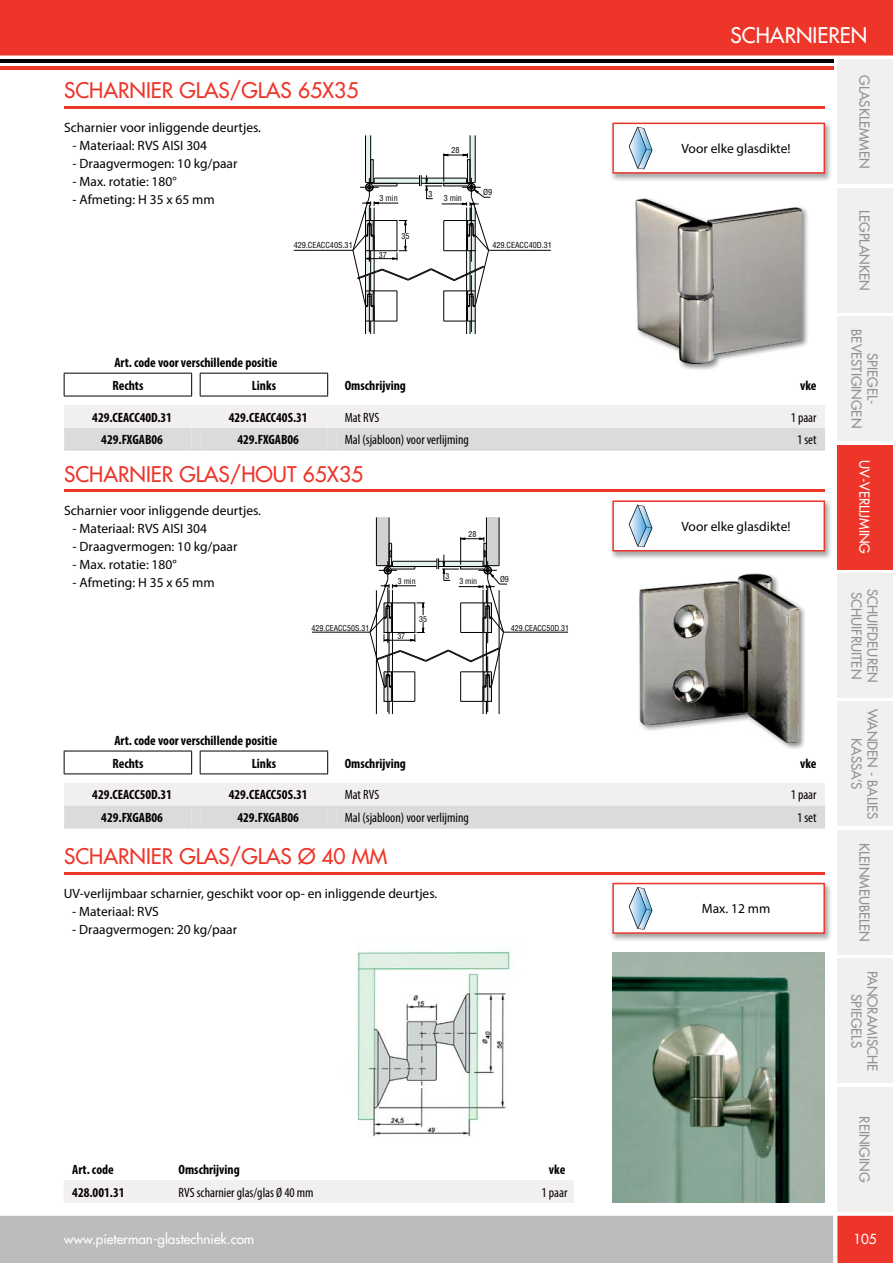
<style>
.page{position:relative;width:893px;height:1263px;background:#fff}
.page>*{position:absolute;margin:0;border:0;box-sizing:border-box;transform-origin:0 0}
.t1{font:500 21px "Futura Std";color:#ee3529}
.t2{font:500 21px "Futura Std";color:#fff}
.t3{font:13.5px "Myriad Pro";color:#040000}
.t4{font:700 condensed 13.5px/22.8px "Myriad Pro";color:#040000}
.t5{font:500 13.5px/16.2px "Futura Std";color:#909393;text-align:center}
.t6{font:condensed 13.5px "Myriad Pro";color:#040000}
.t7{font:500 13.5px "Futura Std";color:#fff}
.t8{font:condensed 8.1px "Helvetica LT Std";color:#040000}
.t9{font:condensed 7.95px "Helvetica LT Std";color:#040000}
</style>
<div class="page">
<div style="left:0;top:0;width:893px;height:56px;background:#ee3529"></div>
<div style="left:0;top:1216px;width:893px;height:47px;background:#bbbdbc"></div>
<hr style="left:0;top:66px;width:833px;height:3px;background:#ee3529">
<hr style="left:0;top:60px;width:833px;height:3px;background:#040000">
<div style="left:837px;top:60px;width:56px;height:124px;background:#f1f0ef"></div>
<div style="left:837px;top:188px;width:56px;height:124px;background:#f1f0ef"></div>
<div style="left:837px;top:317px;width:56px;height:124px;background:#f1f0ef"></div>
<div style="left:837px;top:445px;width:56px;height:124px;background:#ee3529"></div>
<div style="left:837px;top:573px;width:56px;height:125px;background:#f1f0ef"></div>
<div style="left:837px;top:702px;width:56px;height:124px;background:#f1f0ef"></div>
<div style="left:837px;top:830px;width:56px;height:124px;background:#f1f0ef"></div>
<div style="left:837px;top:959px;width:56px;height:124px;background:#f1f0ef"></div>
<div style="left:837px;top:1087px;width:56px;height:124px;background:#f1f0ef"></div>
<hr style="left:64px;top:107px;width:761px;height:2px;background:#ee3529">
<hr style="left:64px;top:490px;width:761px;height:2px;background:#ee3529">
<img style="left:635px;top:198px;width:173px;height:172px">
<img style="left:636px;top:199px;width:165px;height:164px">
<img style="left:748px;top:573px;width:57px;height:176px">
<img style="left:639px;top:574px;width:159px;height:168px">
<hr style="left:470px;top:135px;width:1px;height:47px;background:#000">
<hr style="left:475px;top:135px;width:1px;height:47px;background:#000">
<hr style="left:365px;top:135px;width:1px;height:47px;background:#000">
<hr style="left:370px;top:135px;width:1px;height:47px;background:#000">
<hr style="left:489px;top:250px;width:62px;height:1px;background:#000">
<hr style="left:294px;top:250px;width:59px;height:1px;background:#000">
<svg style="left:353px;top:136px;width:137px;height:198px"></svg>
<div style="left:486px;top:517px;width:13px;height:49px;background:#d1d3d2"></div>
<div style="left:376px;top:517px;width:13px;height:49px;background:#d1d3d2"></div>
<hr style="left:486px;top:517px;width:1px;height:49px;background:#000">
<hr style="left:376px;top:517px;width:1px;height:49px;background:#000">
<hr style="left:389px;top:517px;width:1px;height:49px;background:#000">
<hr style="left:499px;top:517px;width:1px;height:49px;background:#000">
<hr style="left:503px;top:632px;width:65px;height:1px;background:#000">
<hr style="left:312px;top:632px;width:58px;height:1px;background:#000">
<svg style="left:370px;top:537px;width:137px;height:177px"></svg>
<svg style="left:64px;top:405px;width:761px;height:46px"></svg>
<hr style="left:64px;top:373px;width:128px;height:1px;background:#040000">
<svg style="left:64px;top:374px;width:1px;height:22px"></svg>
<svg style="left:191px;top:374px;width:1px;height:22px"></svg>
<hr style="left:64px;top:396px;width:128px;height:1px;background:#040000">
<hr style="left:200px;top:373px;width:128px;height:1px;background:#040000">
<svg style="left:200px;top:374px;width:1px;height:22px"></svg>
<svg style="left:327px;top:374px;width:1px;height:22px"></svg>
<hr style="left:200px;top:396px;width:128px;height:1px;background:#040000">
<svg style="left:64px;top:783px;width:761px;height:46px"></svg>
<hr style="left:64px;top:751px;width:128px;height:1px;background:#040000">
<svg style="left:64px;top:751px;width:1px;height:23px"></svg>
<svg style="left:191px;top:751px;width:1px;height:23px"></svg>
<hr style="left:64px;top:774px;width:128px;height:1px;background:#040000">
<hr style="left:200px;top:751px;width:128px;height:1px;background:#040000">
<svg style="left:200px;top:751px;width:1px;height:23px"></svg>
<svg style="left:327px;top:751px;width:1px;height:23px"></svg>
<hr style="left:200px;top:774px;width:128px;height:1px;background:#040000">
<img style="left:611px;top:122px;width:220px;height:59px">
<div style="left:613px;top:123px;width:211px;height:50px;background:#fff"></div>
<div style="left:612px;top:123px;width:213px;height:51px;border:2px solid #ee3529"></div>
<svg style="left:629px;top:127px;width:23px;height:42px"></svg>
<img style="left:611px;top:500px;width:220px;height:59px">
<div style="left:613px;top:501px;width:211px;height:50px;background:#fff"></div>
<div style="left:612px;top:500px;width:213px;height:51px;border:2px solid #ee3529"></div>
<svg style="left:629px;top:505px;width:23px;height:42px"></svg>
<div style="left:64px;top:1180px;width:510px;height:23px;background:#f1f0ef"></div>
<hr style="left:64px;top:872px;width:761px;height:2px;background:#ee3529">
<img style="left:611px;top:882px;width:220px;height:59px">
<div style="left:613px;top:884px;width:211px;height:49px;background:#fff"></div>
<div style="left:612px;top:883px;width:213px;height:51px;border:2px solid #ee3529"></div>
<svg style="left:629px;top:887px;width:23px;height:43px"></svg>
<img style="left:612px;top:952px;width:213px;height:251px">
<img style="left:357px;top:951px;width:154px;height:186px">
<h1 class="t1" style="left:64px;top:79px;width:296px">SCHARNIER GLAS/GLAS 65X35</h1>
<p class="t3" style="left:64px;top:122px;width:198px">Scharnier voor inliggende deurtjes.</p>
<p class="t3" style="left:73px;top:140px;width:136px">- Materiaal: RVS AISI 304</p>
<p class="t3" style="left:73px;top:158px;width:166px">- Draagvermogen: 10 kg/paar</p>
<p class="t3" style="left:73px;top:176px;width:106px">- Max. rotatie: 180°</p>
<p class="t3" style="left:73px;top:194px;width:144px">- Afmeting: H 35 x 65 mm</p>
<p class="t8" style="left:451px;top:147px;width:10px">28</p>
<p class="t8" style="left:428px;top:191px;width:6px">3</p>
<p class="t8" style="left:379px;top:196px;width:20px">3 min</p>
<p class="t8" style="left:444px;top:196px;width:20px">3 min</p>
<p class="t8" style="left:401px;top:233px;width:10px">35</p>
<p class="t8" style="left:483px;top:189px;width:11px">Ø9</p>
<p class="t8" style="left:294px;top:242px;width:61px">429.CEACC40S.31</p>
<p class="t8" style="left:492px;top:242px;width:61px">429.CEACC40D.31</p>
<p class="t8" style="left:379px;top:252px;width:10px">37</p>
<h1 class="t2" style="left:730px;top:24px;width:138px">SCHARNIEREN</h1>
<p class="t3" style="left:681px;top:144px;width:110px">Voor elke glasdikte!</p>
<p class="t5" style="left:872px;top:75px;width:95px;rotate:90deg">GLASKLEMMEN</p>
<p class="t5" style="left:872px;top:210px;width:82px;rotate:90deg">LEGPLANKEN</p>
<p class="t4" style="left:112px;top:352px;width:167px">Art. code voor verschillende positie<br>Rechts</p>
<p class="t4" style="left:252px;top:375px;width:26px">Links</p>
<p class="t4" style="left:345px;top:375px;width:63px">Omschrijving</p>
<p class="t4" style="left:800px;top:375px;width:18px">vke</p>
<p class="t4" style="left:92px;top:407px;width:81px">429.CEACC40D.31</p>
<p class="t4" style="left:229px;top:407px;width:80px">429.CEACC40S.31</p>
<p class="t6" style="left:345px;top:412px;width:36px">Mat RVS</p>
<p class="t6" style="left:791px;top:412px;width:27px">1 paar</p>
<p class="t4" style="left:101px;top:429px;width:63px">429.FXGAB06</p>
<p class="t4" style="left:237px;top:429px;width:63px">429.FXGAB06</p>
<p class="t6" style="left:345px;top:435px;width:126px">Mal (sjabloon) voor verlijming</p>
<p class="t6" style="left:797px;top:435px;width:21px">1 set</p>
<h1 class="t1" style="left:64px;top:462px;width:301px">SCHARNIER GLAS/HOUT 65X35</h1>
<p class="t3" style="left:64px;top:506px;width:198px">Scharnier voor inliggende deurtjes.</p>
<p class="t3" style="left:73px;top:524px;width:136px">- Materiaal: RVS AISI 304</p>
<p class="t3" style="left:73px;top:542px;width:166px">- Draagvermogen: 10 kg/paar</p>
<p class="t3" style="left:73px;top:560px;width:106px">- Max. rotatie: 180°</p>
<p class="t3" style="left:73px;top:578px;width:144px">- Afmeting: H 35 x 65 mm</p>
<p class="t9" style="left:468px;top:531px;width:9px">28</p>
<p class="t9" style="left:446px;top:574px;width:5px">3</p>
<p class="t9" style="left:398px;top:579px;width:19px">3 min</p>
<p class="t9" style="left:459px;top:579px;width:19px">3 min</p>
<p class="t9" style="left:419px;top:616px;width:9px">35</p>
<p class="t9" style="left:500px;top:577px;width:10px">Ø9</p>
<p class="t9" style="left:311px;top:625px;width:59px">429.CEACC50S.31</p>
<p class="t9" style="left:511px;top:625px;width:60px">429.CEACC50D.31</p>
<p class="t9" style="left:397px;top:634px;width:9px">37</p>
<p class="t3" style="left:681px;top:521px;width:110px">Voor elke glasdikte!</p>
<p class="t4" style="left:112px;top:730px;width:167px">Art. code voor verschillende positie<br>Rechts</p>
<p class="t4" style="left:252px;top:753px;width:26px">Links</p>
<p class="t4" style="left:345px;top:753px;width:63px">Omschrijving</p>
<p class="t4" style="left:800px;top:753px;width:18px">vke</p>
<p class="t4" style="left:92px;top:784px;width:81px">429.CEACC50D.31</p>
<p class="t4" style="left:229px;top:784px;width:80px">429.CEACC50S.31</p>
<p class="t6" style="left:345px;top:790px;width:36px">Mat RVS</p>
<p class="t6" style="left:791px;top:790px;width:27px">1 paar</p>
<p class="t4" style="left:101px;top:807px;width:63px">429.FXGAB06</p>
<p class="t4" style="left:237px;top:807px;width:63px">429.FXGAB06</p>
<p class="t6" style="left:345px;top:813px;width:126px">Mal (sjabloon) voor verlijming</p>
<p class="t6" style="left:797px;top:813px;width:21px">1 set</p>
<h1 class="t1" style="left:64px;top:844px;width:325px">SCHARNIER GLAS/GLAS Ø 40 MM</h1>
<p class="t3" style="left:64px;top:888px;width:375px">UV-verlijmbaar scharnier, geschikt voor op- en inliggende deurtjes.</p>
<p class="t3" style="left:72px;top:906px;width:88px">- Materiaal: RVS</p>
<p class="t3" style="left:72px;top:924px;width:166px">- Draagvermogen: 20 kg/paar</p>
<p class="t4" style="left:72px;top:1159px;width:43px">Art. code</p>
<p class="t4" style="left:179px;top:1159px;width:63px">Omschrijving</p>
<p class="t4" style="left:549px;top:1159px;width:18px">vke</p>
<p class="t4" style="left:72px;top:1182px;width:54px">428.001.31</p>
<p class="t6" style="left:179px;top:1187px;width:137px">RVS scharnier glas/glas Ø 40 mm</p>
<p class="t6" style="left:542px;top:1187px;width:27px">1 paar</p>
<p class="t7" style="left:64px;top:1232px;width:192px">www.pieterman-glastechniek.com</p>
<p class="t3" style="left:702px;top:904px;width:70px">Max. 12 mm</p>
<p class="t5" style="left:880px;top:329px;width:100px;rotate:90deg">SPIEGEL-<br>BEVESTIGINGEN</p>
<p class="t7" style="left:872px;top:460px;width:95px;rotate:90deg">UV-VERLIJMING</p>
<p class="t5" style="left:864px;top:592px;width:89px;rotate:90deg">SCHUIFRUITEN</p>
<p class="t5" style="left:880px;top:589px;width:95px;rotate:90deg">SCHUIFDEUREN</p>
<p class="t5" style="left:880px;top:709px;width:112px;rotate:90deg">WANDEN - BALIES<br>KASSA’S</p>
<p class="t5" style="left:872px;top:843px;width:100px;rotate:90deg">KLEINMEUBELEN</p>
<p class="t5" style="left:880px;top:971px;width:102px;rotate:90deg">PANORAMISCHE<br>SPIEGELS</p>
<p class="t5" style="left:872px;top:1116px;width:67px;rotate:90deg">REINIGING</p>
<p class="t7" style="left:853px;top:1232px;width:25px">105</p>
</div>
